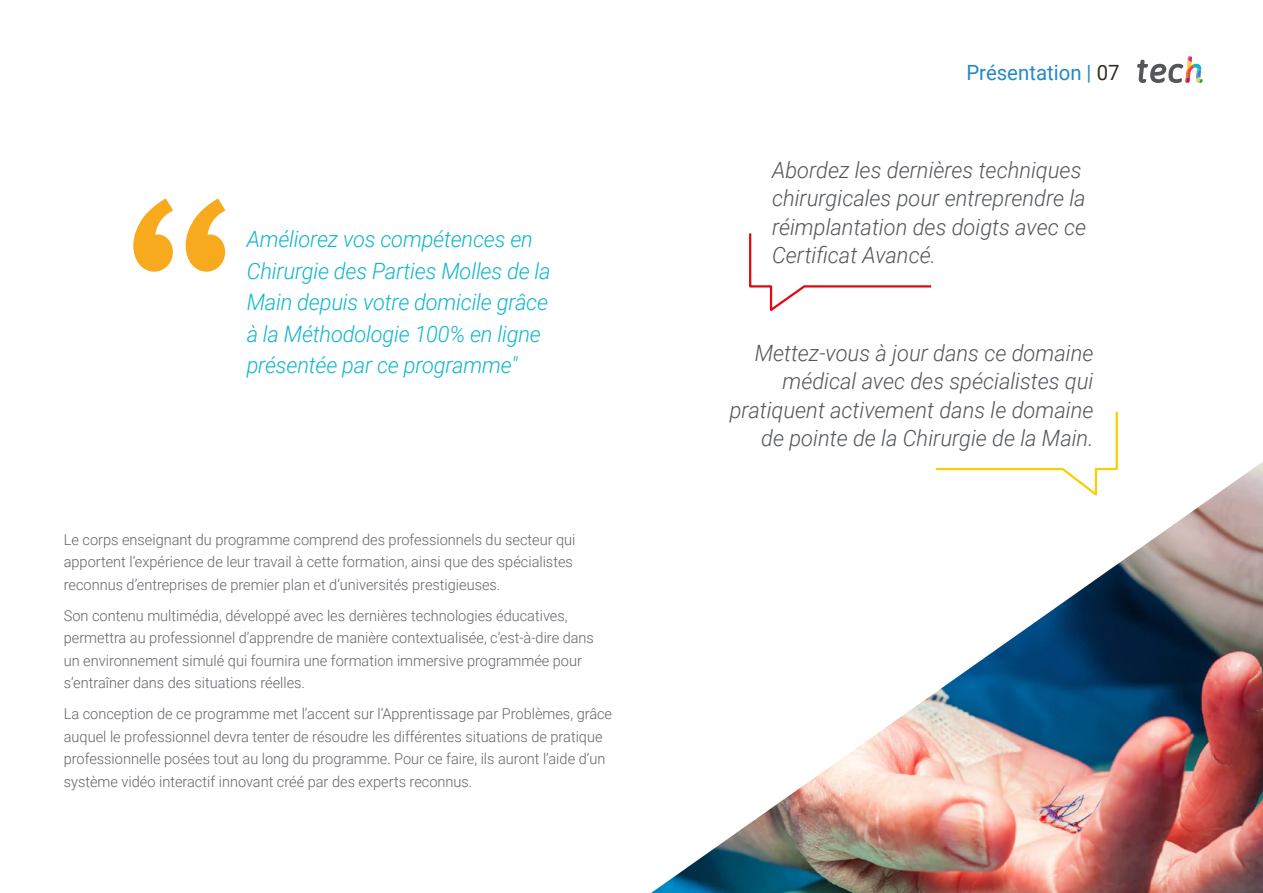
<style>
.page{position:relative;width:1263px;height:893px;background:#fff}
.page>*{position:absolute;margin:0;border:0;box-sizing:border-box;transform-origin:0 0}
.t1{font:italic 300 22.5px/28.5px "Roboto";color:#52555b;text-align:right}
.t2{font:italic 300 22.5px/31.5px "Roboto";letter-spacing:-.01em;color:#0fb6cf}
.t3{font:21px "Roboto";color:#2488c9}
.t4{font:300 15px/22.5px "Roboto";color:#61646a}
.s1{color:#312e20}
</style>
<div class="page">
<svg style="left:133px;top:198px;width:92px;height:74px"></svg>
<svg style="left:1137px;top:56px;width:65px;height:27px"></svg>
<svg style="left:1115px;top:411px;width:3px;height:50px"></svg>
<svg style="left:749px;top:233px;width:183px;height:78px"></svg>
<img style="left:651px;top:461px;width:612px;height:432px">
<h1 class="t2" style="left:247px;top:223px;width:305px">Améliorez vos compétences en<br>Chirurgie des Parties Molles de la<br>Main depuis votre domicile grâce à la Méthodologie 100% en ligne présentée par ce programme"</h1>
<p class="t4" style="left:64px;top:527px;width:513px">Le corps enseignant du programme comprend des professionnels du secteur qui apportent l’expérience de leur travail à cette formation, ainsi que des spécialistes reconnus d’entreprises de premier plan et d’universités prestigieuses.</p>
<p class="t4" style="left:64px;top:603px;width:532px">Son contenu multimédia, développé avec les dernières technologies éducatives, permettra au professionnel d’apprendre de manière contextualisée, c’est-à-dire dans un environnement simulé qui fournira une formation immersive programmée pour s’entraîner dans des situations réelles.</p>
<p class="t4" style="left:64px;top:702px;width:550px">La conception de ce programme met l’accent sur l’Apprentissage par Problèmes, grâce auquel le professionnel devra tenter de résoudre les différentes situations de pratique professionnelle posées tout au long du programme. Pour ce faire, ils auront l’aide d’un système vidéo interactif innovant créé par des experts reconnus.</p>
<h2 class="t3" style="left:966px;top:57px;width:155px">Présentation | <span class="s1">07</span></h2>
<h1 class="t1" style="left:772px;top:155px;width:315px;text-align:left">Abordez les dernières techniques chirurgicales pour entreprendre la réimplantation des doigts avec ce<br>Certificat Avancé.</h1>
<h1 class="t1" style="left:730px;top:338px;width:365px">Mettez-vous à jour dans ce domaine médical avec des spécialistes qui pratiquent activement dans le domaine de pointe de la Chirurgie de la Main.</h1>
</div>
